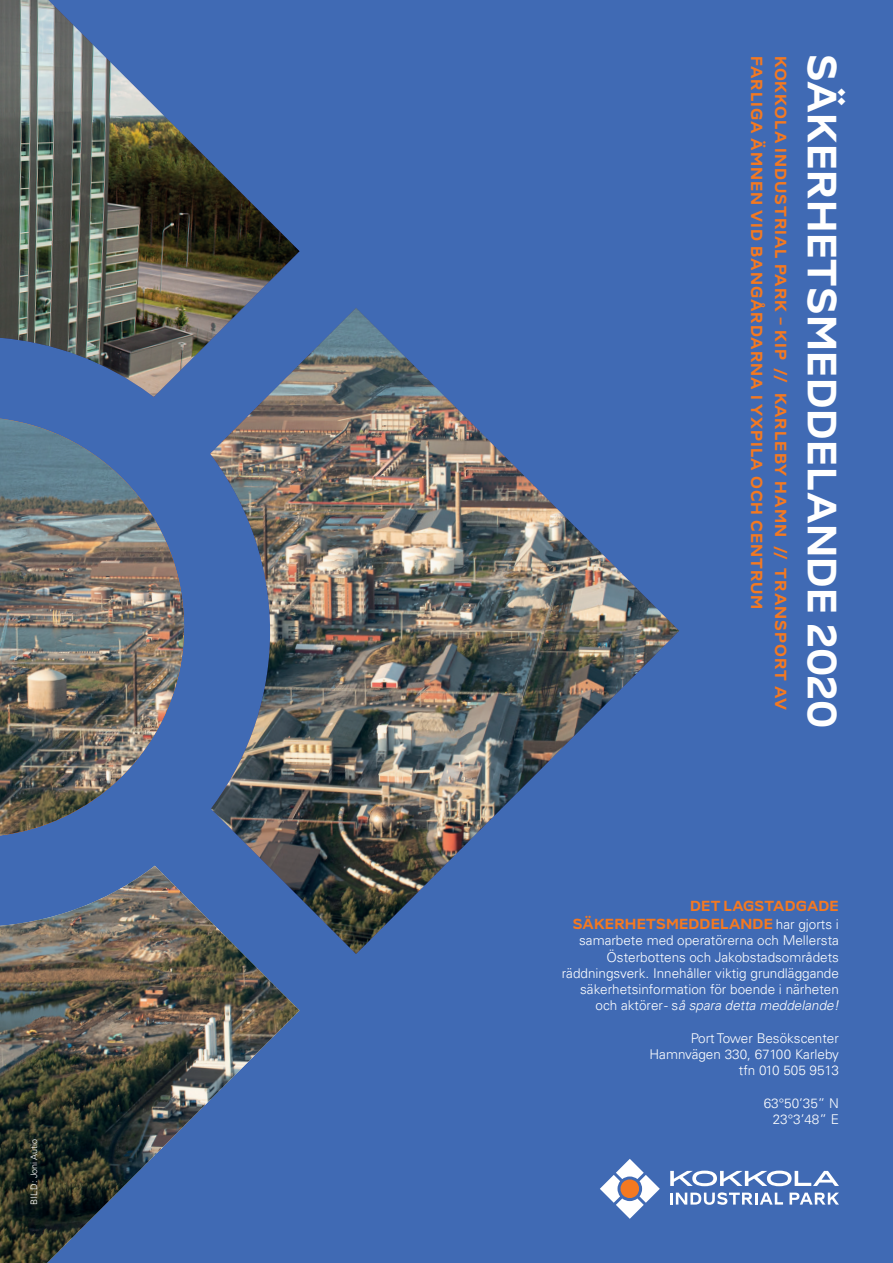
<style>
.page{position:relative;width:893px;height:1263px;background:#406ab4}
.page>*{position:absolute;margin:0;border:0;box-sizing:border-box;transform-origin:0 0}
.otsikko_h1{font:700 42px "Lyyra Standard";letter-spacing:.01em;color:#fff}
.otsikko_h3{font:700 16.5px "Lyyra Standard";letter-spacing:.06em;color:#f47921}
.otsikko_h3-2{font:700 15px/18px "Lyyra Standard";letter-spacing:.01em;color:#f47921;text-align:right}
.otsikko_h3-3{font:300 13.5px/16.2px "Univers LT Pro 45";color:#fff;text-align:right}
.Leipis{font:300 13.5px "Univers LT Pro 45";color:#fff}
.Leipis-2{font:300 9px "Univers LT Pro 45";color:#fff}
.s1{font-family:"Univers LT Pro 45";font-weight:300;font-size:13.5px;color:#fff}
.s2{font-style:italic}
</style>
<div class="page">
<svg style="left:670px;top:1170px;width:169px;height:16px"></svg>
<svg style="left:670px;top:1192px;width:113px;height:13px"></svg>
<svg style="left:789px;top:1192px;width:50px;height:12px"></svg>
<svg style="left:600px;top:1159px;width:60px;height:60px"></svg>
<img style="left:0;top:0;width:300px;height:395px">
<img style="left:210px;top:308px;width:469px;height:646px">
<img style="left:0;top:866px;width:300px;height:397px">
<img style="left:0;top:419px;width:185px;height:416px">
<p class="Leipis-2" style="left:28px;top:1205px;width:68px;rotate:-90deg">BILD: Joni Autio</p>
<p class="otsikko_h3" style="left:768px;top:56px;width:555px;rotate:90deg">FARLIGA ÄMNEN VID BANGÅRDARNA I YXPILA OCH CENTRUM</p>
<p class="otsikko_h3" style="left:792px;top:56px;width:656px;rotate:90deg">KOKKOLA INDUSTRIAL PARK – KIP // KARLEBY HAMN // TRANSPORT AV</p>
<p class="otsikko_h1" style="left:849px;top:54px;width:676px;rotate:90deg">SÄKERHETSMEDDELANDE 2020</p>
<p class="otsikko_h3-2" style="left:573px;top:897px;width:268px">DET LAGSTADGADE<br>SÄKERHETSMEDDELANDE <span class="s1">har gjorts i</span></p>
<p class="otsikko_h3-3" style="left:562px;top:932px;width:282px">samarbete med operatörerna och Mellersta Österbottens och Jakobstadsområdets räddningsverk. Innehåller viktig grundläggande säkerhetsinformation för boende i närheten<br>o c h a kt ö r e r - s <span class="s2">å spara detta meddelande!</span></p>
<p class="Leipis" style="left:691px;top:1029px;width:150px">Port Tower Besökscenter</p>
<p class="Leipis" style="left:649px;top:1045px;width:191px">Hamnvägen 330, 67100 Karleby</p>
<p class="Leipis" style="left:739px;top:1061px;width:102px">tfn 010 505 9513</p>
<p class="Leipis" style="left:764px;top:1094px;width:77px">63°50’35” N</p>
<p class="Leipis" style="left:773px;top:1110px;width:68px">23°3’48” E</p>
</div>
